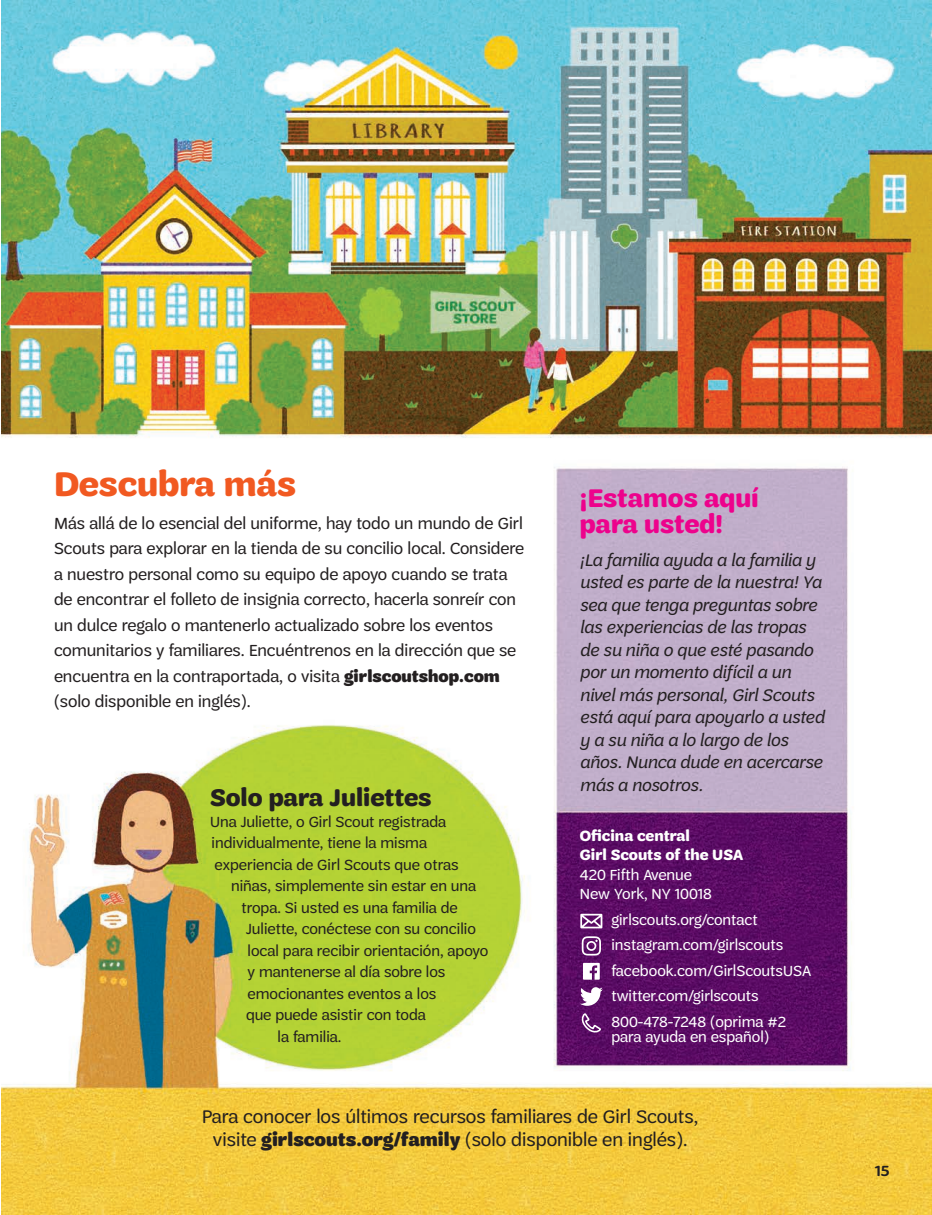
<style>
.page{position:relative;width:932px;height:1215px;background:#fff}
.page>*{position:absolute;margin:0;border:0;box-sizing:border-box;transform-origin:0 0}
.t1{font:700 36px "Trefoil Sans";color:#f15921}
.t2{font:700 27px/25.5px "Trefoil Sans";color:#ed028c}
.t3{font:700 25.5px "Trefoil Sans";color:#231f20}
.t4{font:19.5px/22.5px "Trefoil Sans";color:#231f20;text-align:center}
.t5{font:italic 18px/22.5px "Trefoil Sans";color:#231f20}
.t6{font:17.25px/25.5px "Trefoil Sans";color:#231f20}
.t7{font:15.75px "Trefoil Sans";color:#231f20}
.t8{font:15.75px/25.5px "Trefoil Sans";color:#fff}
.t9{font:700 15.75px/19.5px "Trefoil Sans";color:#fff}
.t10{font:600 15.75px "Trefoil Sans";color:#231f20}
.s1{font-weight:900}
</style>
<div class="page">
<img style="left:1px;top:0;width:931px;height:1215px">
<svg style="left:580px;top:914px;width:22px;height:14px"></svg>
<svg style="left:583px;top:963px;width:16px;height:17px"></svg>
<svg style="left:581px;top:936px;width:20px;height:20px"></svg>
<svg style="left:581px;top:1013px;width:20px;height:20px"></svg>
<svg style="left:580px;top:987px;width:23px;height:19px"></svg>
<h1 class="t1" style="left:54px;top:464px;width:244px">Descubra más</h1>
<p class="t6" style="left:54px;top:510px;width:471px">Más allá de lo esencial del uniforme, hay todo un mundo de Girl Scouts para explorar en la tienda de su concilio local. Considere a nuestro personal como su equipo de apoyo cuando se trata de encontrar el folleto de insignia correcto, hacerla sonreír con un dulce regalo o mantenerlo actualizado sobre los eventos comunitarios y familiares. Encuéntrenos en la dirección que se encuentra en la contraportada, o visita <span class="s1">girlscoutshop.com </span>(solo disponible en inglés).</p>
<h3 class="t3" style="left:210px;top:783px;width:223px">Solo para Juliettes</h3>
<p class="t7" style="left:210px;top:813px;width:237px">Una Juliette, o Girl Scout registrada</p>
<p class="t7" style="left:211px;top:835px;width:217px">individualmente, tiene la misma</p>
<p class="t7" style="left:214px;top:856px;width:245px">experiencia de Girl Scouts que otras</p>
<p class="t7" style="left:231px;top:878px;width:247px">niñas, simplemente sin estar en una</p>
<p class="t7" style="left:242px;top:899px;width:218px">tropa. Si usted es una familia de</p>
<p class="t7" style="left:246px;top:921px;width:231px">Juliette, conéctese con su concilio</p>
<p class="t7" style="left:248px;top:942px;width:242px">local para recibir orientación, apoyo</p>
<p class="t7" style="left:248px;top:963px;width:199px">y mantenerse al día sobre los</p>
<p class="t7" style="left:248px;top:985px;width:190px">emocionantes eventos a los</p>
<p class="t7" style="left:246px;top:1006px;width:181px">que puede asistir con toda</p>
<p class="t7" style="left:278px;top:1028px;width:65px">la familia.</p>
<h2 class="t2" style="left:580px;top:485px;width:180px">¡Estamos aquí para usted!</h2>
<p class="t5" style="left:580px;top:549px;width:246px">¡La familia ayuda a la familia y usted es parte de la nuestra! Ya sea que tenga preguntas sobre las experiencias de las tropas de su niña o que esté pasando por un momento difícil a un nivel más personal, Girl Scouts está aquí para apoyarlo a usted y a su niña a lo largo de los años. Nunca dude en acercarse más a nosotros.</p>
<p class="t9" style="left:580px;top:826px;width:165px">Oficina central<br>Girl Scouts of the USA</p>
<p class="t8" style="left:580px;top:865px;width:134px;line-height:19.5px">420 Fifth Avenue<br>New York, NY 10018</p>
<p class="t8" style="left:611px;top:907px;width:201px">girlscouts.org/contact instagram.com/girlscouts facebook.com/GirlScoutsUSA twitter.com/girlscouts<br>800-478-7248 (oprima #2</p>
<p class="t8" style="left:611px;top:1024px;width:159px">para ayuda en español)</p>
<p class="t4" style="left:202px;top:1106px;width:497px">Para conocer los últimos recursos familiares de Girl Scouts, visite <span class="s1">girlscouts.org/family</span> (solo disponible en inglés).</p>
<p class="t10" style="left:874px;top:1162px;width:16px">15</p>
</div>
